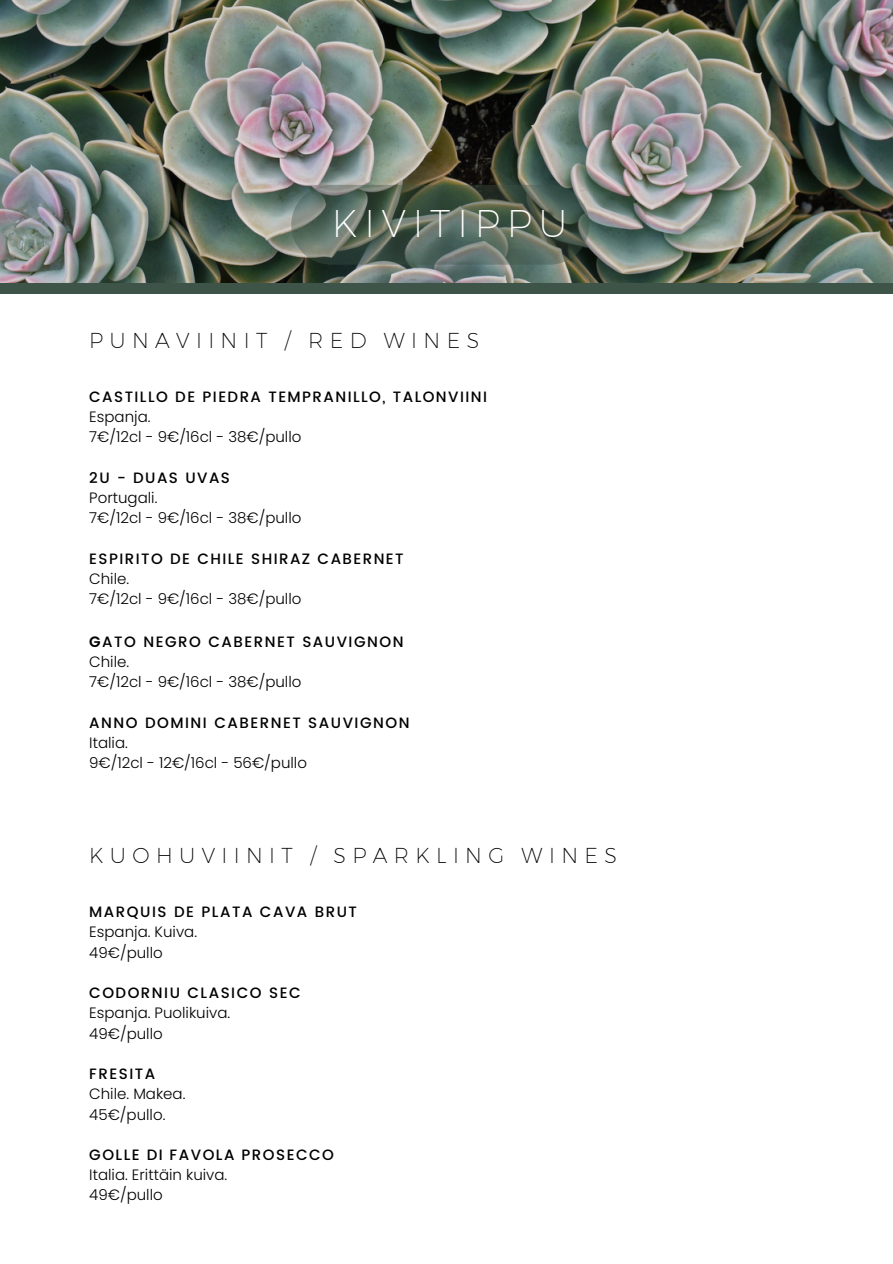
<style>
.page{position:relative;width:893px;height:1264px;background:#fff}
.page>*{position:absolute;margin:0;border:0;box-sizing:border-box;transform-origin:0 0}
.t1{font:300 37.5px "Kief Montaser Extra";letter-spacing:.185em;color:#fff}
.t2{font:300 21px "Kief Montaser Extra";letter-spacing:.305em;color:#000}
.t3{font:300 15px/20.2px "Poppins";color:#000}
.t4{font:500 15px "Poppins";letter-spacing:.1em;color:#000}
.s1{font-weight:600}
.s2{font-weight:500}
</style>
<div class="page">
<div style="left:0;top:254px;width:892px;height:39px;background:#3f5448"></div>
<img style="left:0;top:0;width:892px;height:282px">
<svg style="left:291px;top:185px;width:298px;height:80px;background:#57665a"></svg>
<h1 class="t1" style="left:332px;top:201px;width:237px">KIVITIPPU</h1>
<h2 class="t2" style="left:89px;top:327px;width:391px">PUNAVIINIT / RED WINES</h2>
<p class="t4" style="left:89px;top:388px;width:399px">CASTILLO DE PIEDRA TEMPRANILLO, TALONVIINI</p>
<p class="t3" style="left:89px;top:406px;width:214px">Espanja.<br>7€/12cl - 9€/16cl - 38€/pullo</p>
<p class="t4" style="left:89px;top:469px;width:142px">2U - DUAS UVAS</p>
<p class="t3" style="left:89px;top:487px;width:214px">Portugali.<br>7€/12cl - 9€/16cl - 38€/pullo</p>
<p class="t4" style="left:89px;top:550px;width:316px">ESPIRITO DE CHILE SHIRAZ CABERNET</p>
<p class="t3" style="left:89px;top:568px;width:214px">Chile.<br>7€/12cl - 9€/16cl - 38€/pullo</p>
<p class="t3" style="left:89px;top:631px;width:316px"><span class="s1">G</span><span class="s2">ATO NEGRO CABERNET SAUVIGNON<br></span>Chile.<br>7€/12cl - 9€/16cl - 38€/pullo</p>
<p class="t4" style="left:89px;top:714px;width:322px">ANNO DOMINI CABERNET SAUVIGNON</p>
<p class="t3" style="left:89px;top:732px;width:219px">Italia.<br>9€/12cl - 12€/16cl - 56€/pullo</p>
<h2 class="t2" style="left:89px;top:842px;width:529px">KUOHUVIINIT / SPARKLING WINES</h2>
<p class="t4" style="left:89px;top:903px;width:269px">MARQUIS DE PLATA CAVA BRUT</p>
<p class="t3" style="left:89px;top:922px;width:109px">Espanja. Kuiva.<br>49€/pullo</p>
<p class="t4" style="left:89px;top:984px;width:213px">CODORNIU CLASICO SEC</p>
<p class="t3" style="left:89px;top:1002px;width:142px">Espanja. Puolikuiva.<br>49€/pullo</p>
<p class="t4" style="left:89px;top:1065px;width:67px">FRESITA</p>
<p class="t3" style="left:89px;top:1083px;width:98px">Chile. Makea.<br>45€/pullo.</p>
<p class="t4" style="left:89px;top:1144px;width:246px">GOLLE DI FAVOLA PROSECCO</p>
<p class="t3" style="left:89px;top:1164px;width:140px">Italia. Erittäin kuiva.<br>49€/pullo</p>
</div>
